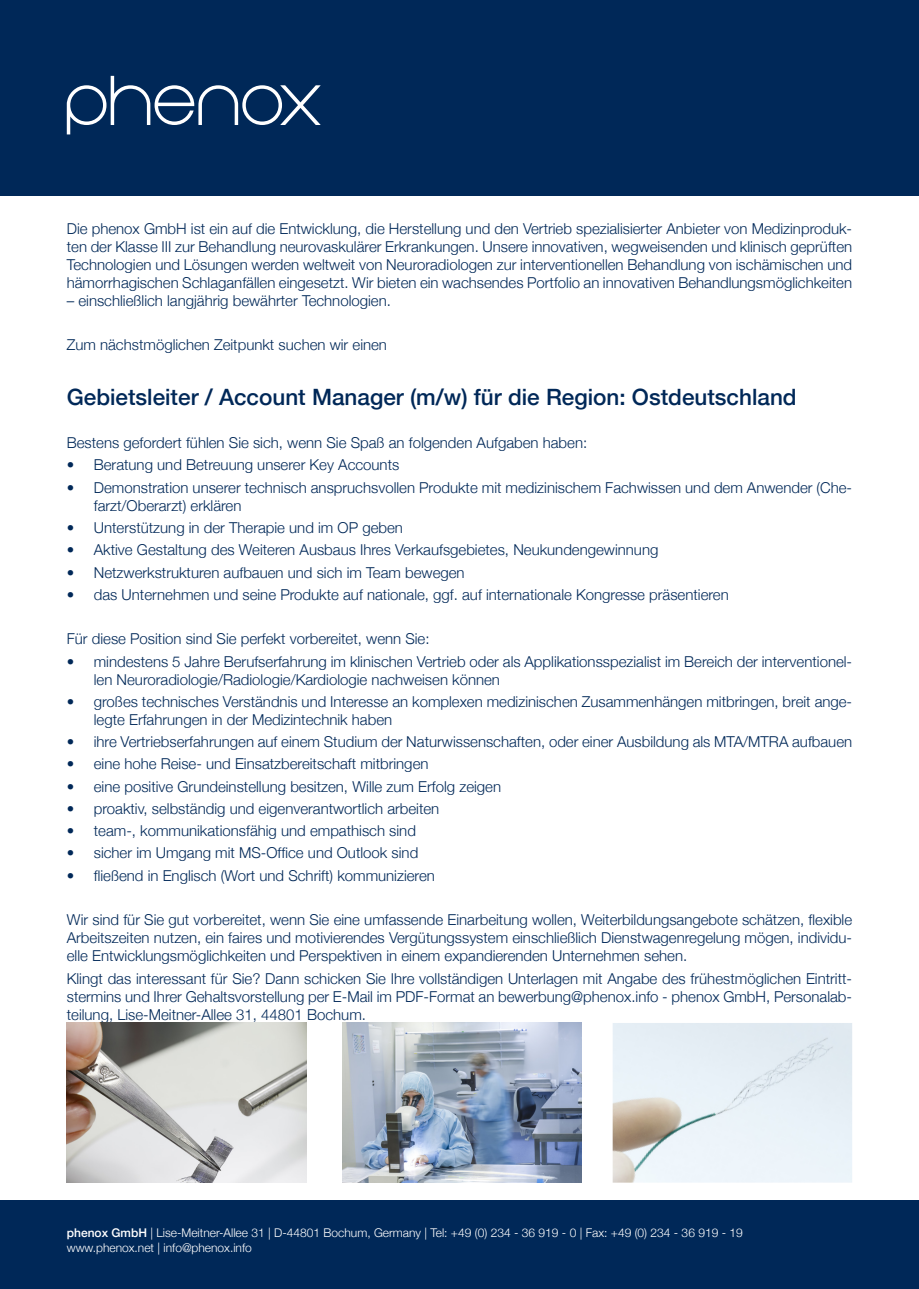
<style>
.page{position:relative;width:919px;height:1289px;background:#fff}
.page>*{position:absolute;margin:0;border:0;box-sizing:border-box;transform-origin:0 0}
.t1{font:500 22.5px "Helvetica Neue";color:#002858}
.t2{font:300 15px/18px "Helvetica Neue";color:#002858;text-align:justify}
.t3{font:300 12px "Helvetica Neue";color:#fff}
.s1{font-weight:500}
</style>
<div class="page">
<div style="left:0;top:0;width:918px;height:196px;background:#002858"></div>
<svg style="left:67px;top:76px;width:254px;height:58px"></svg>
<div style="left:0;top:1199px;width:918px;height:89px;background:#002858"></div>
<img style="left:67px;top:1022px;width:239px;height:160px">
<img style="left:342px;top:1022px;width:240px;height:160px">
<img style="left:612px;top:1023px;width:240px;height:159px">
<p class="t2" style="left:67px;top:218px;width:786px">Die phenox GmbH ist ein auf die Entwicklung, die Herstellung und den Vertrieb spezialisierter Anbieter von Medizinproduk&shy;ten der Klasse III zur Behandlung neurovaskulärer Erkrankungen. Unsere innovativen, wegweisenden und klinisch geprüften Technologien und Lösungen werden weltweit von Neuroradiologen zur interventionellen Behandlung von ischämischen und hämorrhagischen Schlaganfällen eingesetzt. Wir bieten ein wachsendes Portfolio an innovativen Behandlungsmöglichkeiten</p>
<p class="t2" style="left:67px;top:290px;width:325px">– einschließlich langjährig bewährter Technologien.</p>
<p class="t2" style="left:67px;top:335px;width:322px">Zum nächstmöglichen Zeitpunkt suchen wir einen</p>
<p class="t1" style="left:67px;top:379px;width:731px">Gebietsleiter / Account Manager (m/w) für die Region: Ostdeutschland</p>
<p class="t2" style="left:67px;top:433px;width:522px">Bestens gefordert fühlen Sie sich, wenn Sie Spaß an folgenden Aufgaben haben:</p>
<p class="t2" style="left:67px;top:455px;width:334px">• Beratung und Betreuung unserer Key Accounts</p>
<p class="t2" style="left:94px;top:477px;width:759px;text-indent:-27px">• Demonstration unserer technisch anspruchsvollen Produkte mit medizinischem Fachwissen und dem Anwender (Che&shy;farzt/Oberarzt) erklären</p>
<p class="t2" style="left:67px;top:517px;width:337px">• Unterstützung in der Therapie und im OP geben</p>
<p class="t2" style="left:67px;top:540px;width:593px">• Aktive Gestaltung des Weiteren Ausbaus Ihres Verkaufsgebietes, Neukundengewinnung</p>
<p class="t2" style="left:67px;top:562px;width:399px">• Netzwerkstrukturen aufbauen und sich im Team bewegen</p>
<p class="t2" style="left:67px;top:584px;width:663px">• das Unternehmen und seine Produkte auf nationale, ggf. auf internationale Kongresse präsentieren</p>
<p class="t2" style="left:67px;top:629px;width:364px">Für diese Position sind Sie perfekt vorbereitet, wenn Sie:</p>
<p class="t2" style="left:94px;top:651px;width:759px;text-indent:-27px">• mindestens 5 Jahre Berufserfahrung im klinischen Vertrieb oder als Applikationsspezialist im Bereich der interventionel&shy;len Neuroradiologie/Radiologie/Kardiologie nachweisen können</p>
<p class="t2" style="left:94px;top:691px;width:759px;text-indent:-27px">• großes technisches Verständnis und Interesse an komplexen medizinischen Zusammenhängen mitbringen, breit ange&shy;legte Erfahrungen in der Medizintechnik haben</p>
<p class="t2" style="left:67px;top:731px;width:786px">• ihre Vertriebserfahrungen auf einem Studium der Naturwissenschaften, oder einer Ausbildung als MTA/MTRA aufbauen</p>
<p class="t2" style="left:67px;top:754px;width:363px">• eine hohe Reise- und Einsatzbereitschaft mitbringen</p>
<p class="t2" style="left:67px;top:776px;width:436px">• eine positive Grundeinstellung besitzen, Wille zum Erfolg zeigen</p>
<p class="t2" style="left:67px;top:798px;width:374px">• proaktiv, selbständig und eigenverantwortlich arbeiten</p>
<p class="t2" style="left:67px;top:820px;width:350px">• team-, kommunikationsfähig und empathisch sind</p>
<p class="t2" style="left:67px;top:843px;width:353px">• sicher im Umgang mit MS-Office und Outlook sind</p>
<p class="t2" style="left:67px;top:865px;width:369px">• fließend in Englisch (Wort und Schrift) kommunizieren</p>
<p class="t2" style="left:67px;top:909px;width:786px">Wir sind für Sie gut vorbereitet, wenn Sie eine umfassende Einarbeitung wollen, Weiterbildungsangebote schätzen, flexible Arbeitszeiten nutzen, ein faires und motivierendes Vergütungssystem einschließlich Dienstwagenregelung mögen, individu&shy;elle Entwicklungsmöglichkeiten und Perspektiven in einem expandierenden Unternehmen sehen.</p>
<p class="t2" style="left:67px;top:968px;width:786px">Klingt das interessant für Sie? Dann schicken Sie Ihre vollständigen Unterlagen mit Angabe des frühestmöglichen Eintritt&shy;stermins und Ihrer Gehaltsvorstellung per E-Mail im PDF-Format an bewerbung@phenox.info - phenox GmbH, Personalab&shy;teilung, Lise-Meitner-Allee 31, 44801 Bochum.</p>
<p class="t3" style="left:67px;top:1222px;width:677px"><span class="s1">phenox GmbH</span> | Lise-Meitner-Allee 31 | D-44801 Bochum, Germany | Tel: +49 (0) 234 - 36 919 - 0 | Fax: +49 (0) 234 - 36 919 - 19</p>
<p class="t3" style="left:67px;top:1237px;width:186px">www.phenox.net | info@phenox.info</p>
</div>
